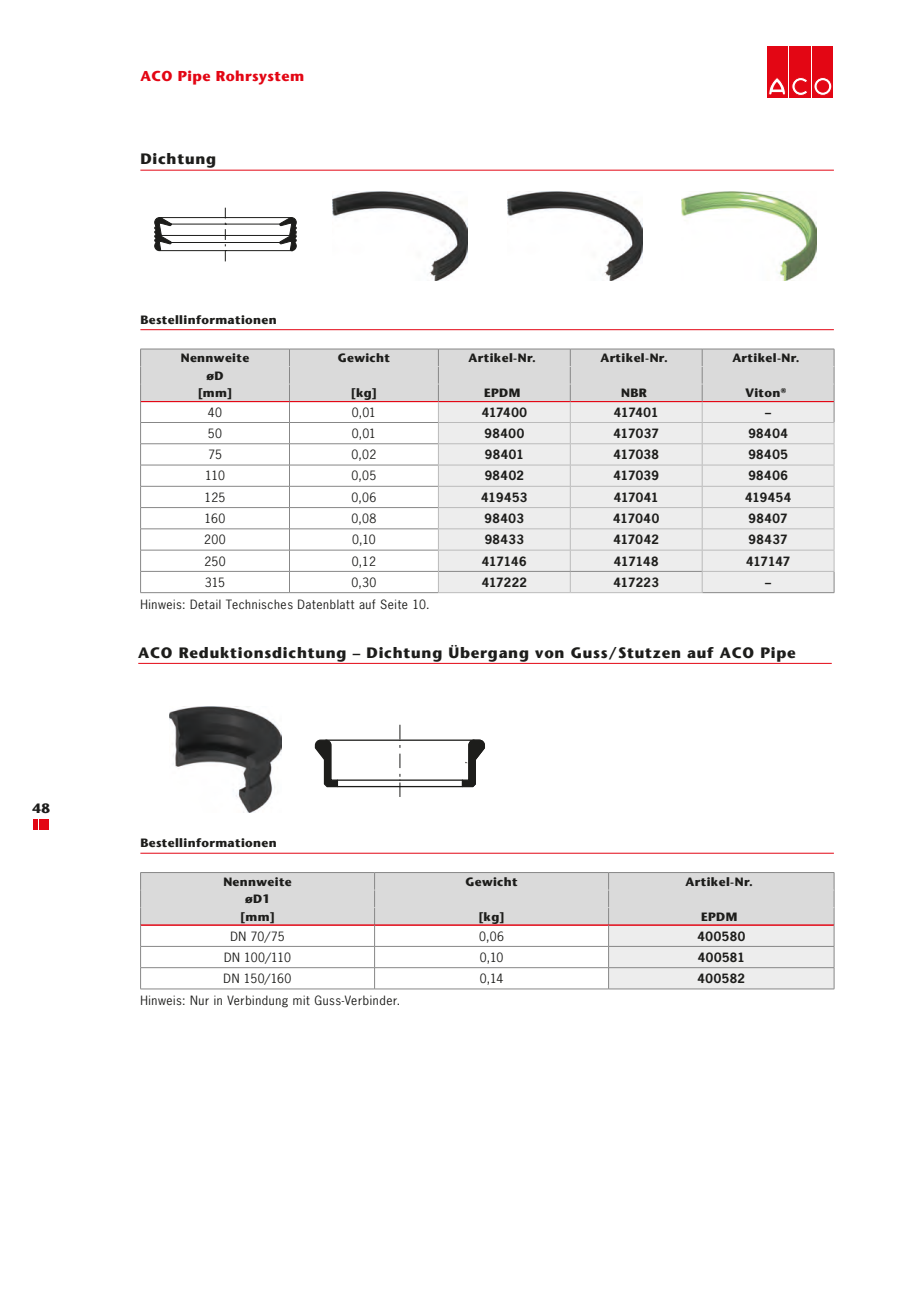
<style>
.page{position:relative;width:919px;height:1289px;background:#fff}
.page>*{position:absolute;margin:0;border:0;box-sizing:border-box;transform-origin:0 0}
.heading_h2{font:700 15px "Stone Sans";letter-spacing:.05em;color:#1d1d1b}
.t1{font:700 14.25px "Stone Sans";letter-spacing:.03em;color:#e30614}
.t2{font:700 13.5px "Stone Sans";color:#1d1d1b}
.tabulka{font:700 12px "News Gothic";letter-spacing:.035em;color:#1d1d1b}
.tabulka-2{font:12px "News Gothic";letter-spacing:.015em;color:#1d1d1b}
.Body{font:12px "News Gothic";letter-spacing:.05em;color:#1d1d1b}
.table_header-PartNr{font:700 12px "Stone Sans";letter-spacing:.03em;color:#1d1d1b}
.table_header-center{font:700 12px "Stone Sans";letter-spacing:.03em;color:#1d1d1b}
.heading_h2a{font:700 12px "Stone Sans";letter-spacing:.03em;color:#1d1d1b}
</style>
<div class="page">
<svg style="left:787px;top:46px;width:24px;height:51px"></svg>
<div style="left:766px;top:46px;width:21px;height:51px;background:#e30614"></div>
<svg style="left:768px;top:78px;width:17px;height:17px"></svg>
<div style="left:789px;top:46px;width:21px;height:51px;background:#e30614"></div>
<svg style="left:791px;top:77px;width:16px;height:19px"></svg>
<div style="left:812px;top:46px;width:21px;height:51px;background:#e30614"></div>
<svg style="left:813px;top:77px;width:18px;height:18px"></svg>
<div style="left:813px;top:77px;width:18px;height:18px;border:1px solid #e30614;border-radius:50%"></div>
<div style="left:817px;top:81px;width:11px;height:11px;background:#e30614;border-radius:50%"></div>
<div style="left:817px;top:81px;width:11px;height:11px;border:1px solid #e30614;border-radius:50%"></div>
<hr style="left:140px;top:329px;width:693px;height:1px;background:#e30614">
<hr style="left:140px;top:170px;width:693px;height:1px;background:#e30614">
<hr style="left:438px;top:592px;width:132px;height:1px;background:#bbb">
<hr style="left:570px;top:592px;width:132px;height:1px;background:#bbb">
<svg style="left:140px;top:349px;width:694px;height:243px"></svg>
<hr style="left:140px;top:592px;width:149px;height:1px;background:#878787">
<hr style="left:289px;top:592px;width:149px;height:1px;background:#878787">
<hr style="left:702px;top:592px;width:132px;height:1px;background:#878787">
<hr style="left:439px;top:571px;width:131px;height:1px;background:#878787">
<hr style="left:570px;top:571px;width:131px;height:1px;background:#878787">
<svg style="left:154px;top:208px;width:143px;height:54px"></svg>
<img style="left:332px;top:191px;width:135px;height:89px">
<img style="left:507px;top:191px;width:135px;height:89px">
<img style="left:681px;top:191px;width:135px;height:90px">
<hr style="left:140px;top:853px;width:693px;height:1px;background:#e30614">
<hr style="left:138px;top:663px;width:693px;height:1px;background:#e30614">
<svg style="left:140px;top:872px;width:694px;height:116px"></svg>
<hr style="left:140px;top:988px;width:234px;height:1px;background:#878787">
<hr style="left:374px;top:988px;width:234px;height:1px;background:#878787">
<hr style="left:608px;top:988px;width:226px;height:1px;background:#878787">
<img style="left:170px;top:706px;width:111px;height:106px">
<svg style="left:315px;top:724px;width:170px;height:73px"></svg>
<hr style="left:34px;top:819px;width:4px;height:10px;background:#e30614">
<hr style="left:39px;top:819px;width:4px;height:10px;background:#e30614">
<hr style="left:44px;top:819px;width:4px;height:10px;background:#e30614">
<p class="t2" style="left:33px;top:799px;width:19px">48</p>
<p class="t1" style="left:140px;top:67px;width:165px">ACO Pipe Rohrsystem</p>
<p class="heading_h2" style="left:140px;top:150px;width:77px">Dichtung</p>
<p class="heading_h2a" style="left:140px;top:312px;width:138px">Bestellinformationen</p>
<p class="table_header-center" style="left:181px;top:351px;width:70px">Nennweite</p>
<p class="table_header-center" style="left:338px;top:351px;width:54px">Gewicht</p>
<p class="table_header-PartNr" style="left:468px;top:351px;width:69px">Artikel-Nr.</p>
<p class="table_header-PartNr" style="left:600px;top:351px;width:69px">Artikel-Nr.</p>
<p class="table_header-PartNr" style="left:732px;top:351px;width:69px">Artikel-Nr.</p>
<p class="table_header-center" style="left:206px;top:368px;width:19px">øD</p>
<p class="table_header-center" style="left:198px;top:386px;width:36px">[mm]</p>
<p class="table_header-center" style="left:351px;top:386px;width:28px">[kg]</p>
<p class="table_header-PartNr" style="left:484px;top:386px;width:38px">EPDM</p>
<p class="table_header-PartNr" style="left:621px;top:386px;width:27px">NBR</p>
<p class="table_header-PartNr" style="left:745px;top:386px;width:42px">Viton<sup>®</sup></p>
<p class="tabulka-2" style="left:208px;top:404px;width:16px">40</p>
<p class="tabulka-2" style="left:352px;top:404px;width:26px">0,01</p>
<p class="tabulka" style="left:481px;top:404px;width:47px">417400</p>
<p class="tabulka" style="left:614px;top:404px;width:46px">417401</p>
<p class="tabulka" style="left:765px;top:404px;width:7px">–</p>
<p class="tabulka-2" style="left:208px;top:425px;width:16px">50</p>
<p class="tabulka-2" style="left:352px;top:425px;width:26px">0,01</p>
<p class="tabulka" style="left:484px;top:425px;width:41px">98400</p>
<p class="tabulka" style="left:613px;top:425px;width:47px">417037</p>
<p class="tabulka" style="left:748px;top:425px;width:41px">98404</p>
<p class="tabulka-2" style="left:208px;top:447px;width:15px">75</p>
<p class="tabulka-2" style="left:351px;top:447px;width:26px">0,02</p>
<p class="tabulka" style="left:485px;top:446px;width:40px">98401</p>
<p class="tabulka" style="left:613px;top:446px;width:47px">417038</p>
<p class="tabulka" style="left:748px;top:446px;width:41px">98405</p>
<p class="tabulka-2" style="left:205px;top:468px;width:21px">110</p>
<p class="tabulka-2" style="left:351px;top:468px;width:26px">0,05</p>
<p class="tabulka" style="left:484px;top:468px;width:41px">98402</p>
<p class="tabulka" style="left:613px;top:468px;width:47px">417039</p>
<p class="tabulka" style="left:748px;top:468px;width:41px">98406</p>
<p class="tabulka-2" style="left:205px;top:489px;width:22px">125</p>
<p class="tabulka-2" style="left:351px;top:489px;width:26px">0,06</p>
<p class="tabulka" style="left:481px;top:489px;width:48px">419453</p>
<p class="tabulka" style="left:613px;top:489px;width:47px">417041</p>
<p class="tabulka" style="left:745px;top:489px;width:48px">419454</p>
<p class="tabulka-2" style="left:205px;top:511px;width:22px">160</p>
<p class="tabulka-2" style="left:351px;top:511px;width:26px">0,08</p>
<p class="tabulka" style="left:484px;top:510px;width:41px">98403</p>
<p class="tabulka" style="left:613px;top:510px;width:47px">417040</p>
<p class="tabulka" style="left:748px;top:510px;width:41px">98407</p>
<p class="tabulka-2" style="left:204px;top:532px;width:23px">200</p>
<p class="tabulka-2" style="left:352px;top:532px;width:25px">0,10</p>
<p class="tabulka" style="left:484px;top:532px;width:41px">98433</p>
<p class="tabulka" style="left:613px;top:532px;width:47px">417042</p>
<p class="tabulka" style="left:748px;top:532px;width:41px">98437</p>
<p class="tabulka-2" style="left:204px;top:553px;width:23px">250</p>
<p class="tabulka-2" style="left:352px;top:553px;width:25px">0,12</p>
<p class="tabulka" style="left:482px;top:553px;width:46px">417146</p>
<p class="tabulka" style="left:613px;top:553px;width:46px">417148</p>
<p class="tabulka" style="left:746px;top:553px;width:46px">417147</p>
<p class="tabulka-2" style="left:205px;top:574px;width:22px">315</p>
<p class="tabulka-2" style="left:351px;top:574px;width:27px">0,30</p>
<p class="tabulka" style="left:481px;top:574px;width:47px">417222</p>
<p class="tabulka" style="left:613px;top:574px;width:47px">417223</p>
<p class="tabulka" style="left:765px;top:574px;width:7px">–</p>
<p class="Body" style="left:140px;top:597px;width:291px">Hinweis: Detail Technisches Datenblatt auf Seite 10.</p>
<p class="heading_h2" style="left:138px;top:643px;width:659px">ACO Reduktionsdichtung – Dichtung Übergang von Guss/Stutzen auf ACO Pipe</p>
<p class="heading_h2a" style="left:140px;top:836px;width:138px">Bestellinformationen</p>
<p class="table_header-center" style="left:223px;top:874px;width:70px">Nennweite</p>
<p class="table_header-center" style="left:465px;top:874px;width:54px">Gewicht</p>
<p class="table_header-PartNr" style="left:685px;top:874px;width:69px">Artikel-Nr.</p>
<p class="table_header-center" style="left:245px;top:892px;width:27px">øD1</p>
<p class="table_header-center" style="left:240px;top:909px;width:36px">[mm]</p>
<p class="table_header-center" style="left:478px;top:909px;width:28px">[kg]</p>
<p class="table_header-PartNr" style="left:701px;top:909px;width:38px">EPDM</p>
<p class="tabulka-2" style="left:230px;top:928px;width:56px">DN 70/75</p>
<p class="tabulka-2" style="left:479px;top:928px;width:26px">0,06</p>
<p class="tabulka" style="left:697px;top:928px;width:49px">400580</p>
<p class="tabulka-2" style="left:224px;top:949px;width:68px">DN 100/110</p>
<p class="tabulka-2" style="left:479px;top:949px;width:25px">0,10</p>
<p class="tabulka" style="left:697px;top:949px;width:49px">400581</p>
<p class="tabulka-2" style="left:223px;top:970px;width:69px">DN 150/160</p>
<p class="tabulka-2" style="left:479px;top:970px;width:25px">0,14</p>
<p class="tabulka" style="left:697px;top:970px;width:49px">400582</p>
<p class="Body" style="left:140px;top:993px;width:261px">Hinweis: Nur in Verbindung mit Guss-Verbinder.</p>
</div>
